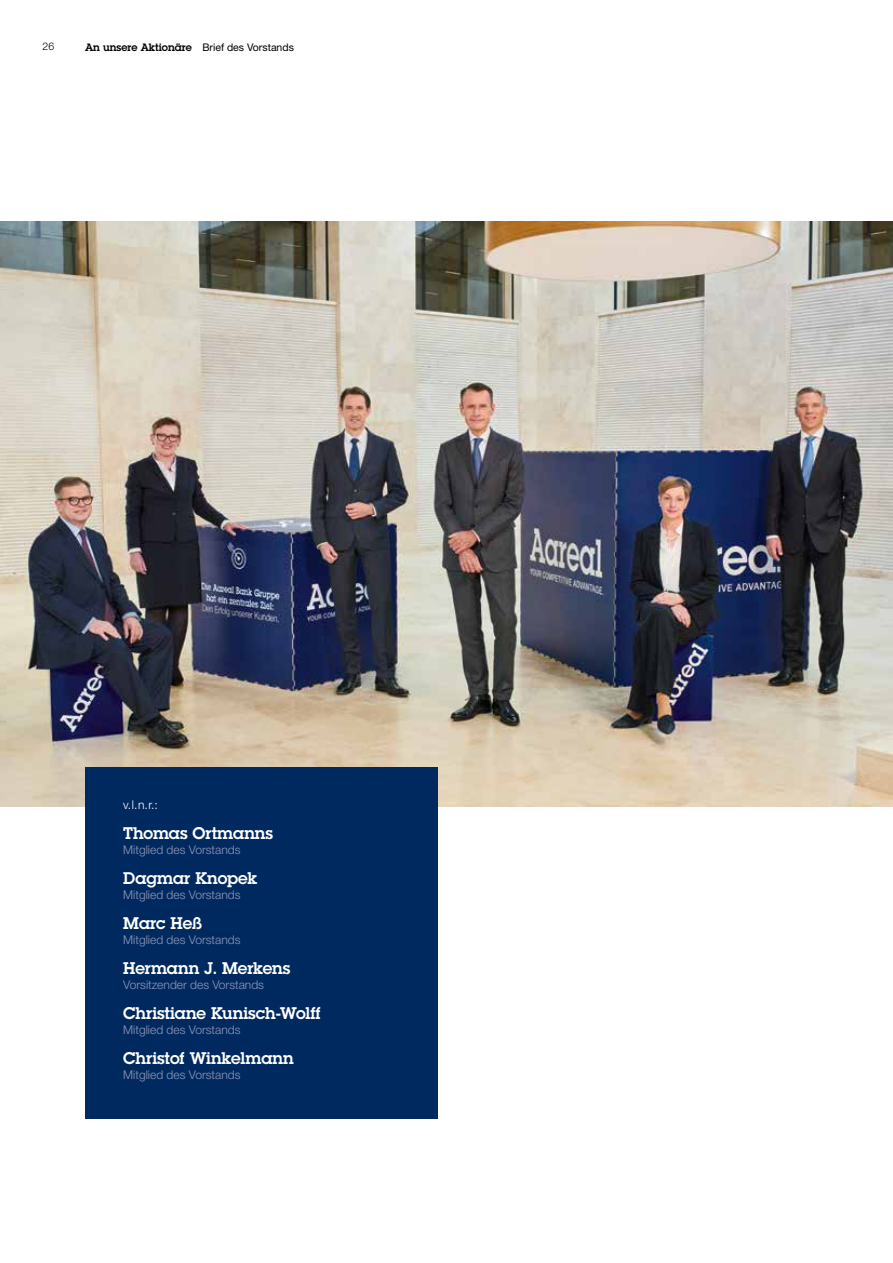
<style>
.page{position:relative;width:893px;height:1263px;background:#fff}
.page>*{position:absolute;margin:0;border:0;box-sizing:border-box;transform-origin:0 0}
.t1{font:600 16.5px "Lubalin Graph LT";letter-spacing:-.005em;color:#fff}
.t2{font:300 12px "Helvetica Neue LT Std";color:#8e96b9}
.t3{font:300 12px "Helvetica Neue LT Std";color:#fff}
.t4{font:600 10.5px "Lubalin Graph LT";color:#000}
.t5{font:300 10.5px "Helvetica Neue LT Std";color:#000}
.s1{font-family:"Helvetica Neue LT Std";font-weight:400}
</style>
<div class="page">
<img style="left:0;top:222px;width:893px;height:585px">
<div style="left:85px;top:768px;width:353px;height:351px;background:#002a5f"></div>
<p class="t5" style="left:43px;top:40px;width:13px">26</p>
<p class="t4" style="left:85px;top:40px;width:210px">An unsere Aktionäre <span class="s1">Brief des Vorstands</span></p>
<p class="t3" style="left:123px;top:798px;width:36px">v.l.n.r.:</p>
<h1 class="t1" style="left:123px;top:822px;width:151px">Thomas Ortmanns</h1>
<p class="t2" style="left:123px;top:843px;width:119px">Mitglied des Vorstands</p>
<h1 class="t1" style="left:123px;top:867px;width:135px">Dagmar Knopek</h1>
<p class="t2" style="left:123px;top:888px;width:119px">Mitglied des Vorstands</p>
<h1 class="t1" style="left:123px;top:912px;width:80px">Marc Heß</h1>
<p class="t2" style="left:123px;top:933px;width:119px">Mitglied des Vorstands</p>
<h1 class="t1" style="left:123px;top:957px;width:169px">Hermann J. Merkens</h1>
<p class="t2" style="left:123px;top:978px;width:142px">Vorsitzender des Vorstands</p>
<h1 class="t1" style="left:123px;top:1002px;width:199px">Christiane Kunisch-Wolff</h1>
<p class="t2" style="left:123px;top:1023px;width:119px">Mitglied des Vorstands</p>
<h1 class="t1" style="left:123px;top:1047px;width:172px">Christof Winkelmann</h1>
<p class="t2" style="left:123px;top:1068px;width:119px">Mitglied des Vorstands</p>
</div>
